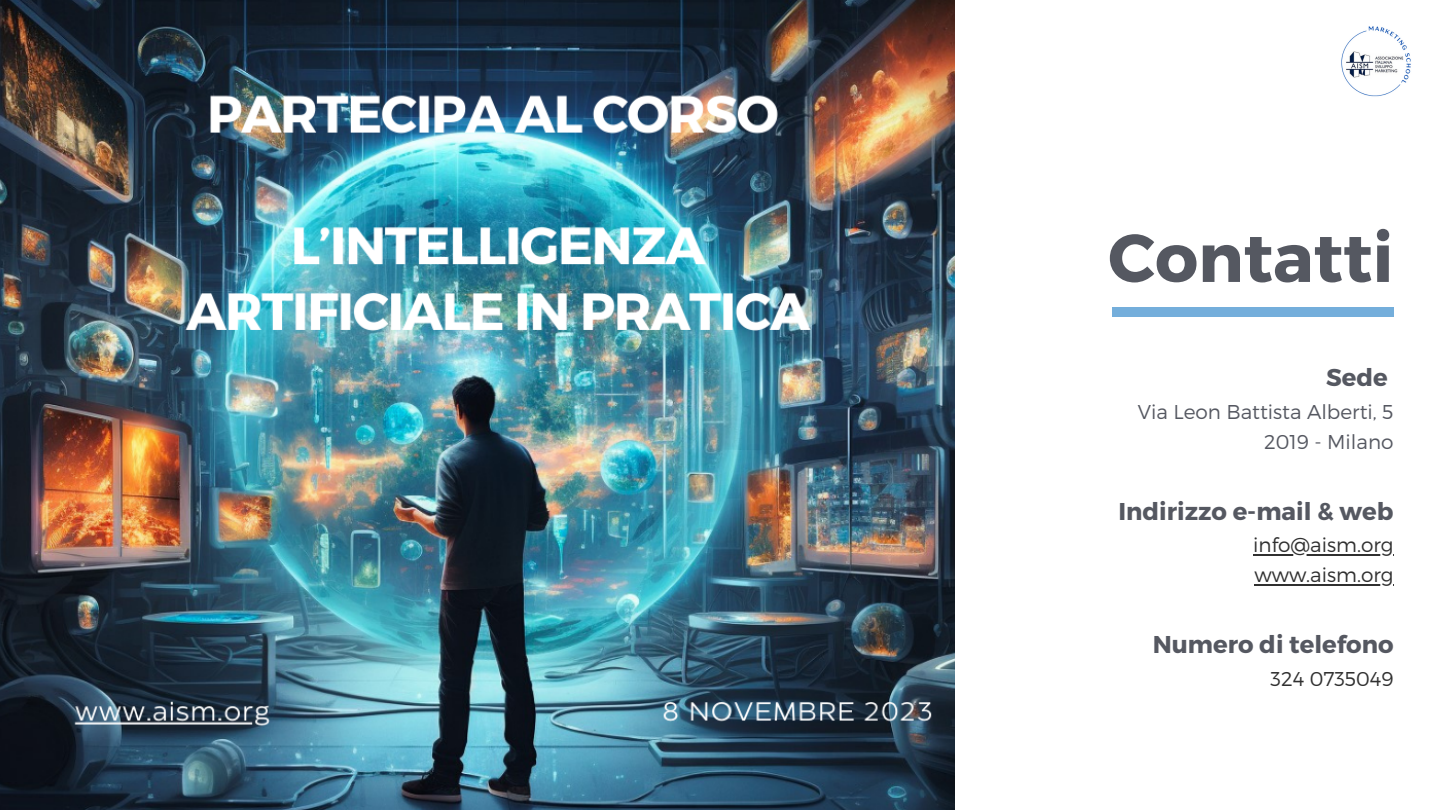
<style>
.page{position:relative;width:1440px;height:810px;background:#fff}
.page>*{position:absolute;margin:0;border:0;box-sizing:border-box;transform-origin:0 0}
.t1{font:700 67.6px "Montserrat";color:#555861}
.t2{font:700 24.3px "Montserrat";color:#555861}
.t3{font:300 20px "Montserrat";color:#555861}
.t4{font:300 20px "Montserrat";color:#303030}
</style>
<div class="page">
<div style="left:1113px;top:307px;width:281px;height:10px;background:#74aedb"></div>
<hr style="left:1253px;top:554px;width:141px;height:1px;background:#303030">
<hr style="left:1254px;top:584px;width:140px;height:1px;background:#303030">
<img style="left:0;top:0;width:955px;height:810px">
<img style="left:1341px;top:26px;width:70px;height:71px">
<p class="t1" style="left:1108px;top:214px;width:287px">Contatti</p>
<p class="t2" style="left:1326px;top:361px;width:63px">Sede</p>
<p class="t3" style="left:1138px;top:398px;width:257px">Via Leon Battista Alberti, 5</p>
<p class="t3" style="left:1264px;top:428px;width:131px">2019 - Milano</p>
<p class="t2" style="left:1118px;top:495px;width:277px">Indirizzo e-mail &amp; web</p>
<p class="t4" style="left:1253px;top:532px;width:142px">info@aism.org</p>
<p class="t4" style="left:1254px;top:562px;width:141px">www.aism.org</p>
<p class="t2" style="left:1153px;top:629px;width:242px">Numero di telefono</p>
<p class="t4" style="left:1271px;top:666px;width:125px">324 0735049</p>
</div>
